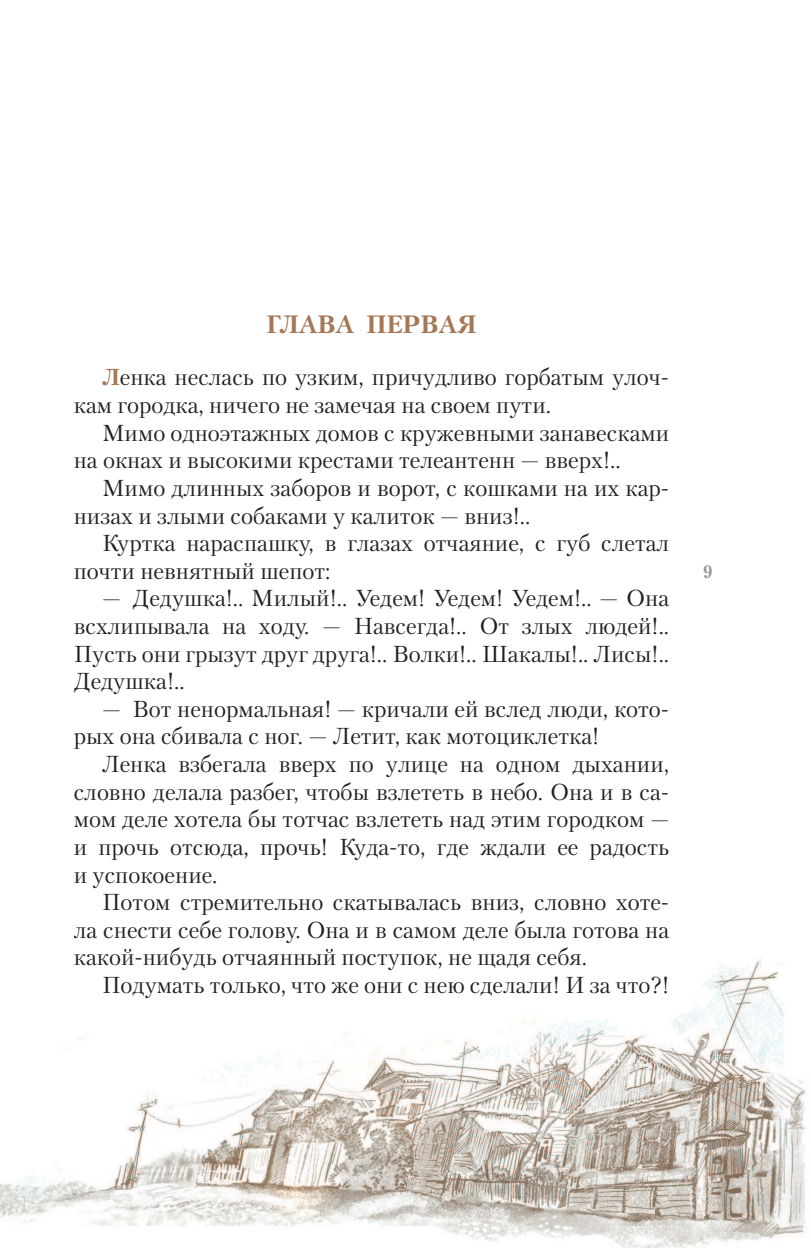
<style>
.page{position:relative;width:811px;height:1248px;background:#fff}
.page>*{position:absolute;margin:0;border:0;box-sizing:border-box;transform-origin:0 0}
.t1{font:700 25px "Petersburg";color:#a57756}
.t2{font:23px/27.6px "Petersburg";color:#231f20}
.t3{font:700 18px "Petersburg";color:#939598}
.s1{font-weight:700;color:#a57756}
</style>
<div class="page">
<img style="left:0;top:959px;width:806px;height:288px">
<p class="t1" style="left:266px;top:309px;width:212px">ГЛАВА ПЕРВАЯ</p>
<p class="t2" style="left:74px;top:365px;width:597px;text-indent:28px"><span class="s1">Л</span>енка неслась по узким, причудливо горбатым улоч&shy;кам городка, ничего не замечая на своем пути.</p>
<p class="t2" style="left:74px;top:420px;width:597px;text-indent:28px">Мимо одноэтажных домов с кружевными занавесками на окнах и высокими крестами телеантенн — вверх!..</p>
<p class="t2" style="left:74px;top:475px;width:597px;text-indent:28px">Мимо длинных заборов и ворот, с кошками на их кар&shy;низах и злыми собаками у калиток — вниз!..</p>
<p class="t2" style="left:74px;top:531px;width:597px;text-indent:28px">Куртка нараспашку, в глазах отчаяние, с губ слетал почти невнятный шепот:</p>
<p class="t2" style="left:74px;top:586px;width:597px;text-align:justify;text-indent:28px">— Дедушка!.. Милый!.. Уедем! Уедем! Уедем!.. — Она всхлипывала на ходу. — Навсегда!.. От злых людей!..<br>Пусть они грызут друг друга!.. Волки!.. Шакалы!.. Лисы!..<br>Дедушка!..</p>
<p class="t2" style="left:74px;top:696px;width:597px;text-indent:28px">— Вот ненормальная! — кричали ей вслед люди, кото&shy;рых она сбивала с ног. — Летит, как мотоциклетка!</p>
<p class="t2" style="left:74px;top:751px;width:597px;text-align:justify;text-indent:28px">Ленка взбегала вверх по улице на одном дыхании, словно делала разбег, чтобы взлететь в небо. Она и в са&shy;мом деле хотела бы тотчас взлететь над этим городком — и прочь отсюда, прочь! Куда-то, где ждали ее радость и успокоение.</p>
<p class="t2" style="left:74px;top:889px;width:597px;text-align:justify;text-indent:28px">Потом стремительно скатывалась вниз, словно хоте&shy;ла снести себе голову. Она и в самом деле была готова на какой-нибудь отчаянный поступок, не щадя себя.</p>
<p class="t2" style="left:102px;top:972px;width:568px">Подумать только, что же они с нею сделали! И за что?!</p>
<p class="t3" style="left:703px;top:561px;width:11px">9</p>
</div>
